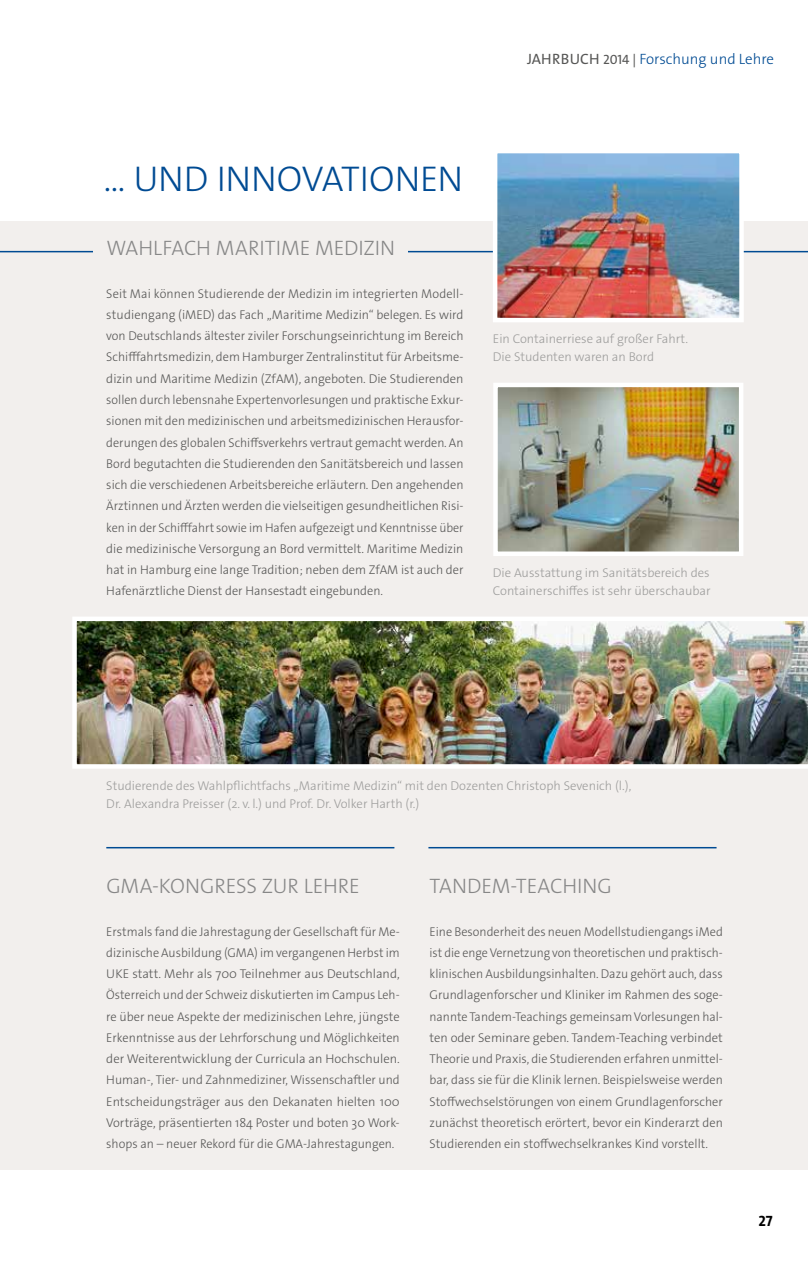
<style>
.page{position:relative;width:808px;height:1263px;background:#fff}
.page>*{position:absolute;margin:0;border:0;box-sizing:border-box;transform-origin:0 0}
.t1{font:300 36px "The Sans Os F";letter-spacing:-.005em;color:#004b93}
.t2{font:300 21px "The Sans Os F";letter-spacing:-.005em;color:#878787}
.t3{font:300 15px "The Sans Os F";color:#004b93}
.t4{font:700 15px "The Sans Os F";color:#000}
.t5{font:300 12.75px/21.3px "The Sans Os F";color:#575756;text-align:justify}
.t6{font:300 12.75px/18px "The Sans Os F";color:#9d9d9c}
.s1{font-weight:400;color:#575756}
.s2{font-weight:400;font-size:13.5px;color:#575756}
</style>
<div class="page">
<div style="left:0;top:221px;width:808px;height:948px;background:#f2efed"></div>
<hr style="left:106px;top:847px;width:288px;height:1px;background:#004b93">
<hr style="left:428px;top:847px;width:288px;height:1px;background:#004b93">
<img style="left:72px;top:617px;width:736px;height:152px">
<img style="left:498px;top:388px;width:240px;height:163px">
<div style="left:493px;top:383px;width:250px;height:173px;border:4px solid #fff"></div>
<hr style="left:0;top:251px;width:808px;height:1px;background:#004b93">
<div style="left:94px;top:237px;width:314px;height:18px;background:#f2efed"></div>
<img style="left:498px;top:154px;width:241px;height:163px">
<div style="left:493px;top:149px;width:251px;height:173px;border:4px solid #fff"></div>
<p class="t3" style="left:527px;top:49px;width:248px"><span class="s1">JAHRBUCH</span> <span class="s2">2014 |</span> Forschung und Lehre</p>
<h1 class="t1" style="left:104px;top:156px;width:361px">... UND INNOVATIONEN</h1>
<h2 class="t2" style="left:106px;top:235px;width:290px">WAHLFACH MARITIME MEDIZIN</h2>
<p class="t5" style="left:106px;top:283px;width:359px">Seit Mai können Studierende der Medizin im integrierten Modell&shy;studiengang (iMED) das Fach „Maritime Medizin“ belegen. Es wird von Deutschlands ältester ziviler Forschungseinrichtung im Bereich Schifffahrtsmedizin, dem Hamburger Zentralinstitut für Arbeitsme&shy;dizin und Maritime Medizin (ZfAM), angeboten. Die Studierenden sollen durch lebensnahe Expertenvorlesungen und praktische Exkur&shy;sionen mit den medizinischen und arbeitsmedizinischen Herausfor&shy;derungen des globalen Schiffsverkehrs vertraut gemacht werden. An Bord begutachten die Studierenden den Sanitätsbereich und lassen sich die verschiedenen Arbeitsbereiche erläutern. Den angehenden Ärztinnen und Ärzten werden die vielseitigen gesundheitlichen Risi&shy;ken in der Schifffahrt sowie im Hafen aufgezeigt und Kenntnisse über die medizinische Versorgung an Bord vermittelt. Maritime Medizin hat in Hamburg eine lange Tradition; neben dem ZfAM ist auch der Hafenärztliche Dienst der Hansestadt eingebunden.</p>
<p class="t6" style="left:493px;top:330px;width:197px">Ein Containerriese auf großer Fahrt.<br>Die Studenten waren an Bord</p>
<p class="t6" style="left:493px;top:564px;width:219px">Die Ausstattung im Sanitätsbereich des<br>Containerschiffes ist sehr überschaubar</p>
<p class="t6" style="left:106px;top:777px;width:526px">Studierende des Wahlpflichtfachs „Maritime Medizin“ mit den Dozenten Christoph Sevenich (l.),<br>Dr. Alexandra Preisser (2. v. l.) und Prof. Dr. Volker Harth (r.)</p>
<h2 class="t2" style="left:106px;top:872px;width:255px">GMA-KONGRESS ZUR LEHRE</h2>
<h2 class="t2" style="left:430px;top:872px;width:184px">TANDEM-TEACHING</h2>
<p class="t5" style="left:106px;top:921px;width:295px">Erstmals fand die Jahrestagung der Gesellschaft für Me&shy;dizinische Ausbildung (GMA) im vergangenen Herbst im UKE statt. Mehr als 700 Teilnehmer aus Deutschland, Österreich und der Schweiz diskutierten im Campus Leh&shy;re über neue Aspekte der medizinischen Lehre, jüngste Erkenntnisse aus der Lehrforschung und Möglichkeiten der Weiterentwicklung der Curricula an Hochschulen.<br>Human-, Tier- und Zahnmediziner, Wissenschaftler und Entscheidungsträger aus den Dekanaten hielten 100<br>Vorträge, präsentierten 184 Poster und boten 30 Work&shy;shops an – neuer Rekord für die GMA-Jahrestagungen.</p>
<p class="t5" style="left:429px;top:921px;width:295px">Eine Besonderheit des neuen Modellstudiengangs iMed ist die enge Vernetzung von theoretischen und praktisch&shy;klinischen Ausbildungsinhalten. Dazu gehört auch, dass Grundlagenforscher und Kliniker im Rahmen des soge&shy;nannte Tandem-Teachings gemeinsam Vorlesungen hal&shy;ten oder Seminare geben. Tandem-Teaching verbindet Theorie und Praxis, die Studierenden erfahren unmittel&shy;bar, dass sie für die Klinik lernen. Beispielsweise werden Stoffwechselstörungen von einem Grundlagenforscher zunächst theoretisch erörtert, bevor ein Kinderarzt den Studierenden ein stoffwechselkrankes Kind vorstellt.</p>
<p class="t4" style="left:758px;top:1211px;width:16px">27</p>
</div>
